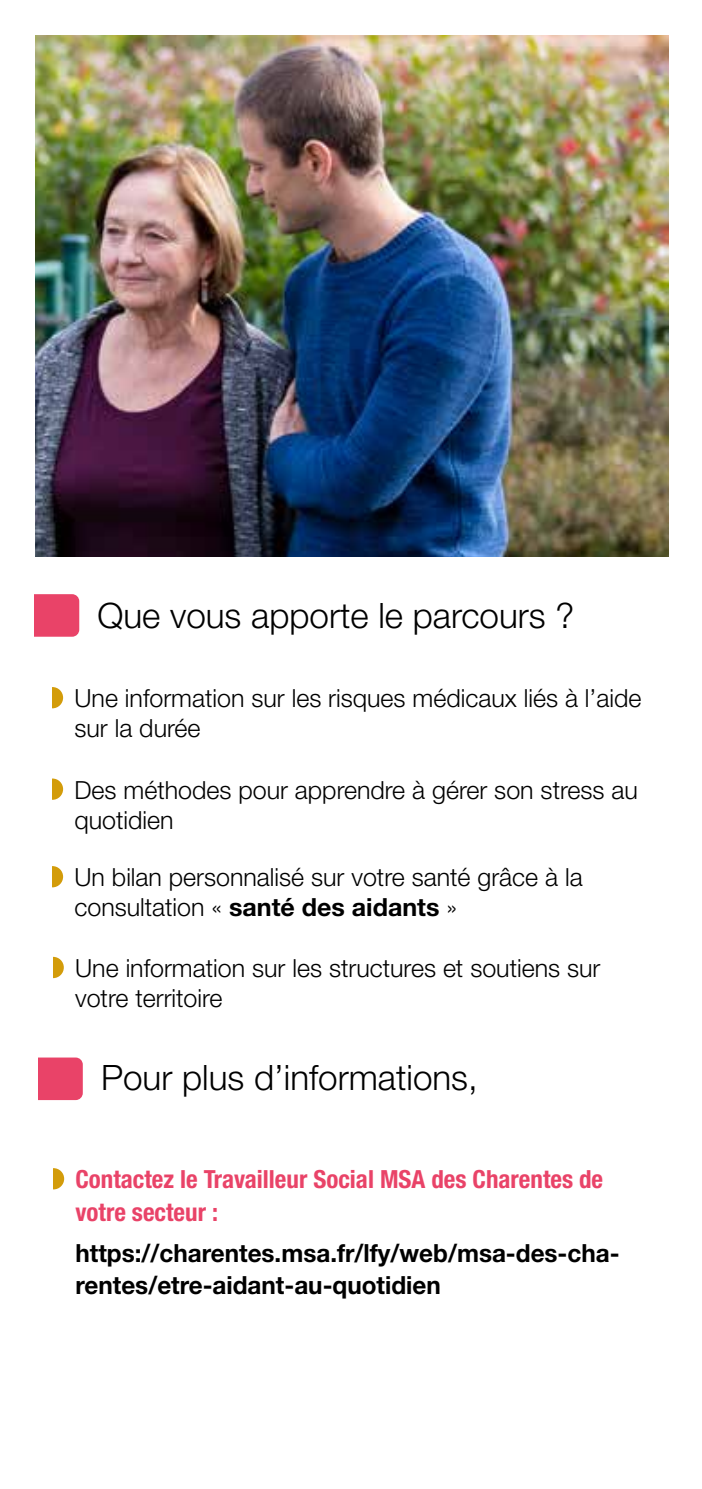
<style>
.page{position:relative;width:702px;height:1489px;background:#fff}
.page>*{position:absolute;margin:0;border:0;box-sizing:border-box;transform-origin:0 0}
.t1{font:300 35px "Helvetica Neue LT Std";color:#000}
.t2{font:300 25px/30px "Helvetica Neue LT Std";color:#000}
.t3{font:700 25px/32.5px "Helvetica Neue LT Std";color:#000}
.t4{font:700 condensed 25px/32.5px "Helvetica Neue LT Std";color:#e94368}
.s1{font-weight:700}
</style>
<div class="page">
<div style="left:34px;top:594px;width:45px;height:42px;background:#e94368"></div>
<div style="left:42px;top:687px;width:21px;height:21px;background:#d39c0a;border-radius:50%"></div>
<div style="left:37px;top:684px;width:14px;height:26px;background:#fff"></div>
<div style="left:42px;top:778px;width:21px;height:21px;background:#d39c0a;border-radius:50%"></div>
<div style="left:37px;top:777px;width:14px;height:27px;background:#fff"></div>
<div style="left:42px;top:866px;width:21px;height:21px;background:#d39c0a;border-radius:50%"></div>
<div style="left:37px;top:864px;width:14px;height:27px;background:#fff"></div>
<svg style="left:43px;top:956px;width:21px;height:22px"></svg>
<div style="left:38px;top:955px;width:14px;height:27px;background:#fff"></div>
<div style="left:38px;top:1057px;width:45px;height:42px;background:#e94368"></div>
<div style="left:43px;top:1168px;width:21px;height:21px;background:#d39c0a;border-radius:50%"></div>
<div style="left:38px;top:1164px;width:14px;height:27px;background:#fff"></div>
<img style="left:35px;top:35px;width:633px;height:521px">
<h1 class="t1" style="left:97px;top:594px;width:478px">Que vous apporte le parcours ?</h1>
<p class="t2" style="left:74px;top:682px;width:568px">Une information sur les risques médicaux liés à l’aide sur la durée</p>
<p class="t2" style="left:74px;top:774px;width:565px">Des méthodes pour apprendre à gérer son stress au quotidien</p>
<p class="t2" style="left:74px;top:861px;width:510px">Un bilan personnalisé sur votre santé grâce à la consultation « <span class="s1">santé des aidants</span> »</p>
<p class="t2" style="left:75px;top:952px;width:527px">Une information sur les structures et soutiens sur votre territoire</p>
<h1 class="t1" style="left:101px;top:1055px;width:378px">Pour plus d’informations,</h1>
<p class="t4" style="left:75px;top:1162px;width:529px">Contactez le Travailleur Social MSA des Charentes de votre secteur :</p>
<p class="t3" style="left:75px;top:1235px;width:545px">https://charentes.msa.fr/lfy/web/msa-des-cha&shy;rentes/etre-aidant-au-quotidien</p>
</div>
